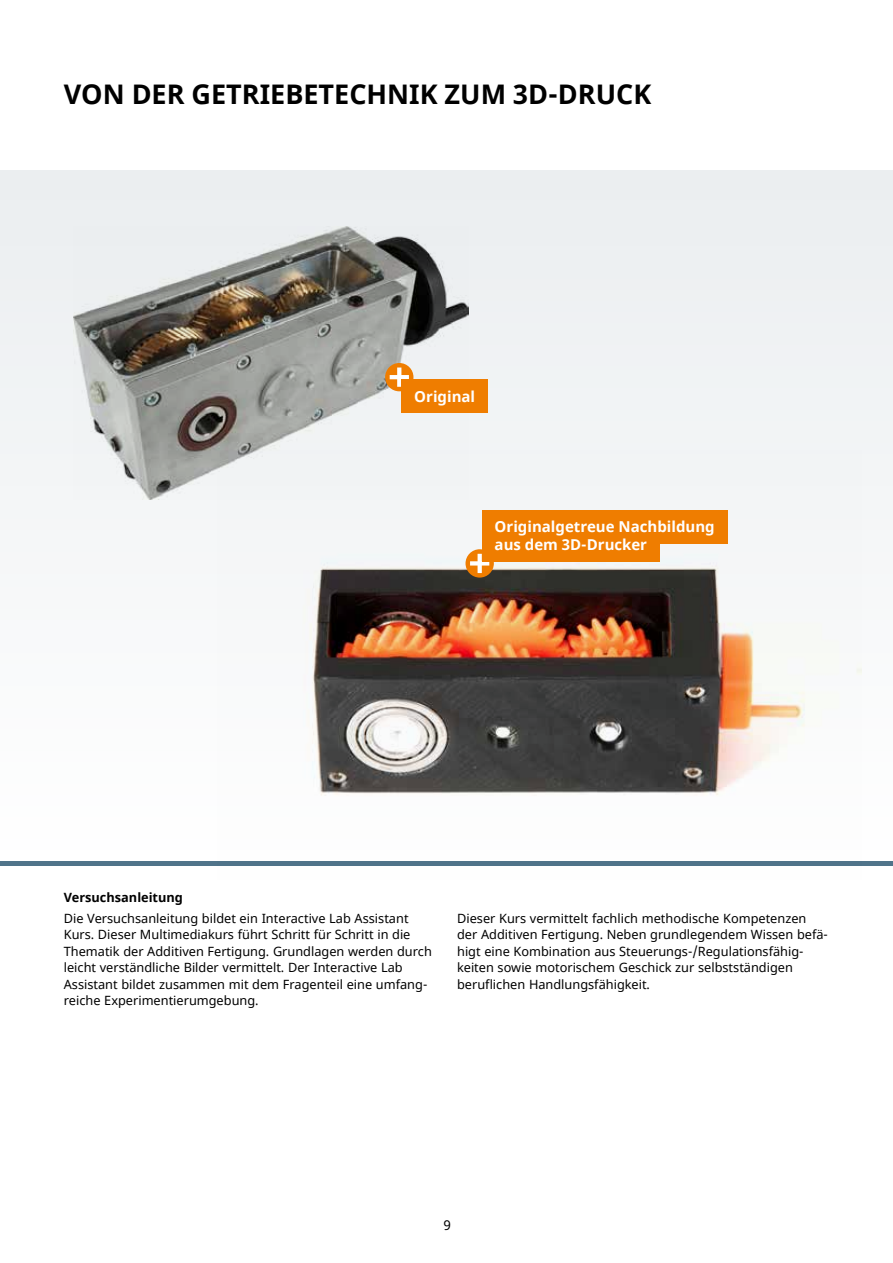
<style>
.page{position:relative;width:893px;height:1263px;background:#fff}
.page>*{position:absolute;margin:0;border:0;box-sizing:border-box;transform-origin:0 0}
.t1{font:700 27px "Noto Sans";color:#000}
.t2{font:700 15px/18px "Noto Sans";color:#fff}
.t3{font:13.5px "Noto Sans";color:#000}
.t4{font:12.75px/16.5px "Noto Sans";color:#000}
.t5{font:700 12.75px "Noto Sans";color:#000}
</style>
<div class="page">
<div style="left:0;top:170px;width:893px;height:691px;background:linear-gradient(to right,#f3f5f6,#edf0f1)"></div>
<hr style="left:0;top:861px;width:893px;height:4px;background:#50748a">
<img style="left:73px;top:226px;width:396px;height:274px">
<img style="left:217px;top:451px;width:644px;height:415px">
<div style="left:385px;top:363px;width:28px;height:28px;background:#ef7d00;border-radius:50%"></div>
<svg style="left:390px;top:367px;width:19px;height:20px"></svg>
<svg style="left:465px;top:549px;width:29px;height:29px"></svg>
<svg style="left:470px;top:554px;width:19px;height:19px"></svg>
<div style="left:401px;top:379px;width:87px;height:33px;background:#ef7d00"></div>
<div style="left:482px;top:510px;width:245px;height:33px;background:#ef7d00"></div>
<div style="left:482px;top:528px;width:178px;height:33px;background:#ef7d00"></div>
<h1 class="t1" style="left:64px;top:75px;width:589px">VON DER GETRIEBETECHNIK ZUM 3D-DRUCK</h1>
<p class="t2" style="left:414px;top:388px;width:62px">Original</p>
<p class="t2" style="left:495px;top:518px;width:222px">Originalgetreue Nachbildung aus dem 3D-Drucker</p>
<p class="t5" style="left:64px;top:888px;width:121px">Versuchsanleitung</p>
<p class="t4" style="left:64px;top:910px;width:370px">Die Versuchsanleitung bildet ein Interactive Lab Assistant Kurs. Dieser Multimediakurs führt Schritt für Schritt in die Thematik der Additiven Fertigung. Grundlagen werden durch leicht verständliche Bilder vermittelt. Der Interactive Lab Assistant bildet zusammen mit dem Fragenteil eine umfang&shy;reiche Experimentierumgebung.</p>
<p class="t4" style="left:457px;top:910px;width:372px">Dieser Kurs vermittelt fachlich methodische Kompetenzen der Additiven Fertigung. Neben grundlegendem Wissen befä&shy;higt eine Kombination aus Steuerungs-/Regulationsfähig&shy;keiten sowie motorischem Geschick zur selbstständigen beruflichen Handlungsfähigkeit.</p>
<p class="t3" style="left:443px;top:1216px;width:9px">9</p>
</div>
